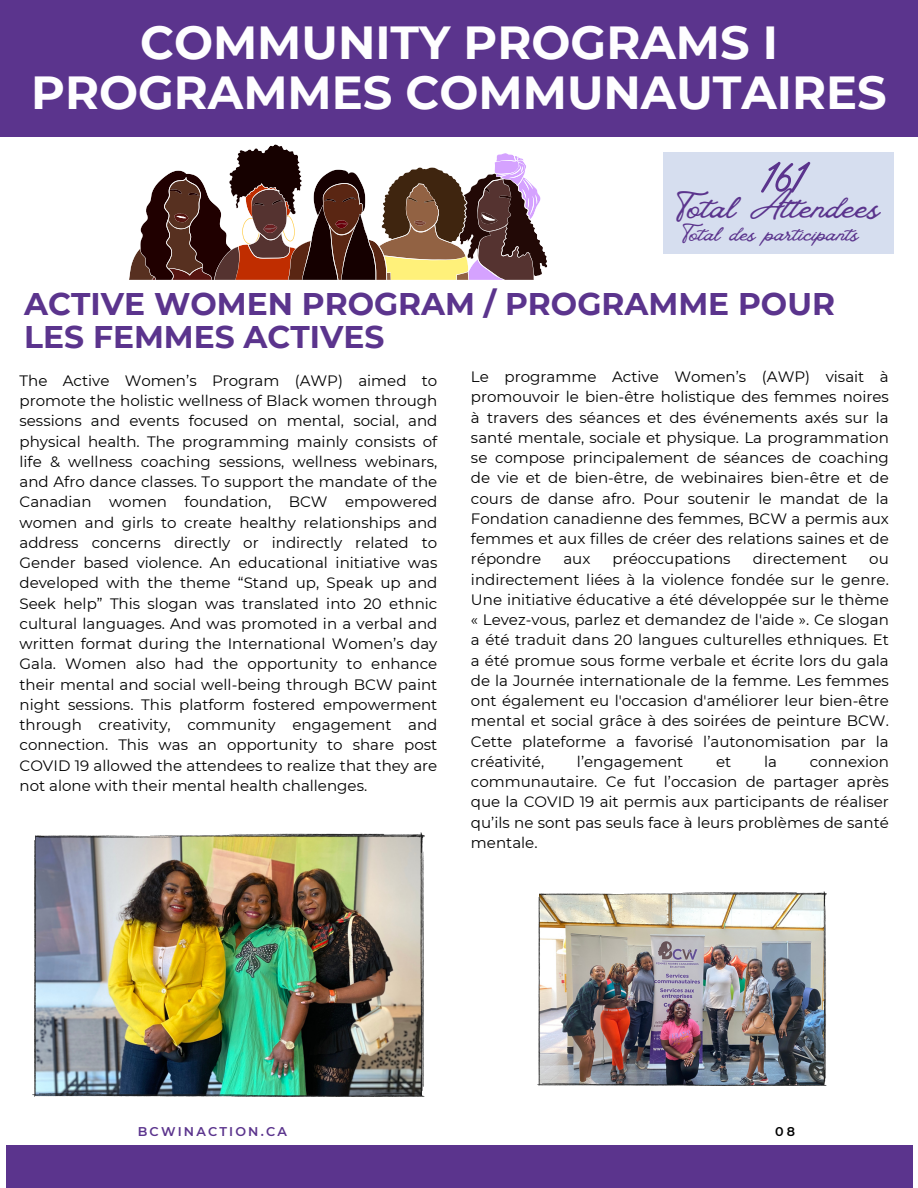
<style>
.page{position:relative;width:918px;height:1188px;background:#fff}
.page>*{position:absolute;margin:0;border:0;box-sizing:border-box;transform-origin:0 0}
.t1{font:58.5px "Vintage Goods";color:#5b348d}
.t2{font:700 46.35px/49.5px "Montserrat";color:#fefeff;text-align:center}
.t3{font:42px "Vintage Goods";color:#5b348d}
.t4{font:700 31.35px/32.7px "Montserrat";color:#5b348d}
.t5{font:27px "Vintage Goods";color:#5b348d}
.t6{font:15px/20.2px "Montserrat";color:#000001;text-align:justify}
.t7{font:600 12.75px "Montserrat";letter-spacing:.17em;color:#5b348d}
.t8{font:600 12.75px "Montserrat";color:#000001}
</style>
<div class="page">
<div style="left:6px;top:1145px;width:906px;height:43px;background:#5b348d"></div>
<div style="left:0;top:0;width:918px;height:137px;background:#5b348d"></div>
<img style="left:538px;top:892px;width:288px;height:194px">
<img style="left:32px;top:832px;width:393px;height:264px">
<svg style="left:129px;top:144px;width:419px;height:136px"></svg>
<div style="left:663px;top:153px;width:231px;height:101px;background:#d6deef"></div>
<p class="t2" style="left:31px;top:18px;width:857px">COMMUNITY PROGRAMS I<br>PROGRAMMES COMMUNAUTAIRES</p>
<p class="t1" style="left:763px;top:140px;width:44px">161</p>
<p class="t3" style="left:677px;top:181px;width:205px">Total At endees</p>
<p class="t5" style="left:682px;top:217px;width:178px">Total des participants</p>
<p class="t4" style="left:24px;top:288px;width:812px">ACTIVE WOMEN PROGRAM / PROGRAMME POUR<br>LES FEMMES ACTIVES</p>
<p class="t6" style="left:471px;top:367px;width:419px">Le programme Active Women’s (AWP) visait à promouvoir le bien-être holistique des femmes noires à travers des séances et des événements axés sur la santé mentale, sociale et physique. La programmation se compose principalement de séances de coaching de vie et de bien-être, de webinaires bien-être et de cours de danse afro. Pour soutenir le mandat de la Fondation canadienne des femmes, BCW a permis aux femmes et aux filles de créer des relations saines et de répondre</p>
<p class="t6" style="left:20px;top:370px;width:419px">The Active Women’s Program (AWP) aimed to promote the holistic wellness of Black women through sessions and events focused on mental, social, and physical health. The programming mainly consists of life &amp; wellness coaching sessions, wellness webinars, and Afro dance classes. To support the mandate of the Canadian women foundation, BCW empowered women and girls to create healthy relationships and address concerns directly or indirectly related to Gender based violence. An educational initiative was developed with the theme “Stand up, Speak up and Seek help” This slogan was translated into 20 ethnic cultural languages. And was promoted in a verbal and written format during the International Women’s day Gala. Women also had the opportunity to enhance their mental and social well-being through BCW paint night sessions. This platform fostered empowerment through creativity, community engagement and connection. This was an opportunity to share post COVID 19 allowed the attendees to realize that they are not alone with their mental health challenges.</p>
<p class="t6" style="left:563px;top:549px;width:29px">aux</p>
<p class="t6" style="left:613px;top:549px;width:120px">préoccupations</p>
<p class="t6" style="left:753px;top:549px;width:96px">directement</p>
<p class="t6" style="left:471px;top:549px;width:419px;text-indent:398px">ou indirectement liées à la violence fondée sur le genre.<br>Une initiative éducative a été développée sur le thème « Levez-vous, parlez et demandez de l'aide ». Ce slogan a été traduit dans 20 langues culturelles ethniques. Et a été promue sous forme verbale et écrite lors du gala de la Journée internationale de la femme. Les femmes ont également eu l'occasion d'améliorer leur bien-être mental et social grâce à des soirées de peinture BCW.<br>Cette plateforme a favorisé l’autonomisation par la créativité,</p>
<p class="t6" style="left:577px;top:751px;width:108px">l’engagement</p>
<p class="t6" style="left:716px;top:751px;width:17px">et</p>
<p class="t6" style="left:764px;top:751px;width:14px">la</p>
<p class="t6" style="left:471px;top:751px;width:419px;text-indent:339px">connexion communautaire. Ce fut l’occasion de partager après que la COVID 19 ait permis aux participants de réaliser qu’ils ne sont pas seuls face à leurs problèmes de santé mentale.</p>
<p class="t7" style="left:138px;top:1123px;width:151px">BCWINACTION.CA</p>
<p class="t8" style="left:775px;top:1123px;width:21px">08</p>
</div>
